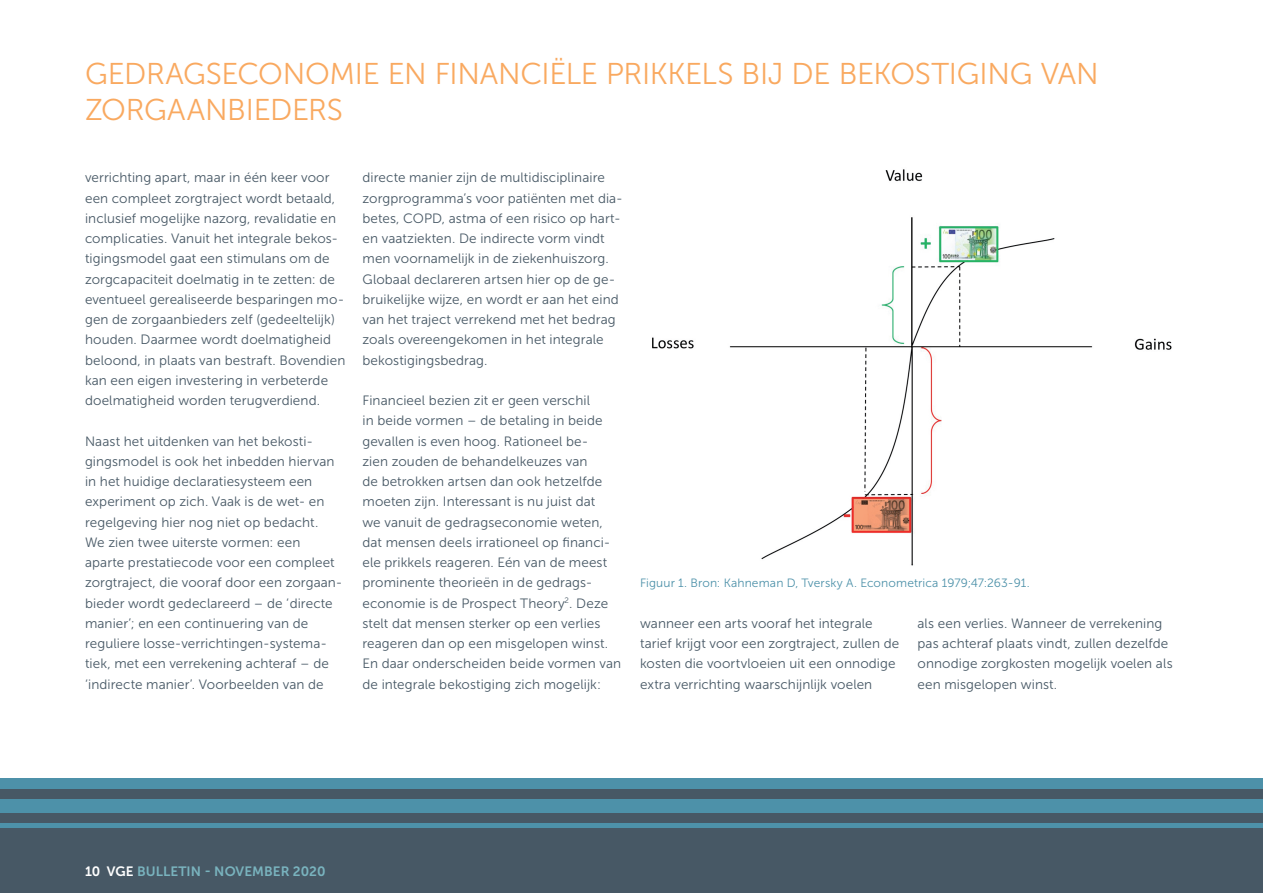
<style>
.page{position:relative;width:1263px;height:893px;background:#fff}
.page>*{position:absolute;margin:0;border:0;box-sizing:border-box;transform-origin:0 0}
.t1{font:30px/36px "Museo Sans 300";letter-spacing:-.01em;color:#f9a960}
.t2{font:13.5px/20.2px "Museo Sans 300";letter-spacing:.01em;color:#475865}
.t3{font:13.5px "Museo Sans 700";letter-spacing:.005em;color:#79b3be}
.t4{font:12px "Museo Sans 300";color:#4d91a9}
.s1{color:#fff}
</style>
<div class="page">
<div style="left:0;top:778px;width:1263px;height:115px;background:#475865"></div>
<div style="left:0;top:778px;width:1263px;height:11px;background:#4d91a9"></div>
<div style="left:0;top:799px;width:1263px;height:14px;background:#4d91a9"></div>
<hr style="left:0;top:823px;width:1263px;height:4px;background:#4d91a9">
<img style="left:652px;top:169px;width:520px;height:397px">
<h1 class="t1" style="left:85px;top:56px;width:1015px">Gedragseconomie en financiële prikkels bij de bekostiging van zorgaanbieders</h1>
<p class="t2" style="left:85px;top:168px;width:262px">verrichting apart, maar in één keer voor een compleet zorgtraject wordt betaald, inclusief mogelijke nazorg, revalidatie en complicaties. Vanuit het integrale bekos&shy;tigingsmodel gaat een stimulans om de zorgcapaciteit doelmatig in te zetten: de eventueel gerealiseerde besparingen mo&shy;gen de zorgaanbieders zelf (gedeeltelijk) houden. Daarmee wordt doelmatigheid beloond, in plaats van bestraft. Bovendien kan een eigen investering in verbeterde doelmatigheid worden terugverdiend.</p>
<p class="t2" style="left:85px;top:431px;width:259px">Naast het uitdenken van het bekosti&shy;gingsmodel is ook het inbedden hiervan in het huidige declaratiesysteem een experiment op zich. Vaak is de wet- en regelgeving hier nog niet op bedacht.<br>We zien twee uiterste vormen: een aparte prestatiecode voor een compleet zorgtraject, die vooraf door een zorgaan&shy;bieder wordt gedeclareerd – de ‘directe manier’; en een continuering van de reguliere losse-verrichtingen-systema&shy;tiek, met een verrekening achteraf – de ‘indirecte manier’. Voorbeelden van de</p>
<p class="t2" style="left:362px;top:168px;width:262px">directe manier zijn de multidisciplinaire zorgprogramma’s voor patiënten met dia&shy;betes, COPD</p>
<p class="t2" style="left:362px;top:208px;width:260px;text-indent:79px">, astma of een risico op hart&shy;en vaatziekten. De indirecte vorm vindt men voornamelijk in de ziekenhuiszorg.<br>Globaal declareren artsen hier op de ge&shy;bruikelijke wijze, en wordt er aan het eind van het traject verrekend met het bedrag zoals overeengekomen in het integrale bekostigingsbedrag.</p>
<p class="t2" style="left:362px;top:390px;width:260px">Financieel bezien zit er geen verschil<br>in beide vormen – de betaling in beide gevallen is even hoog. Rationeel be-<br>zien zouden de behandelkeuzes van<br>de betrokken artsen dan ook hetzelfde moeten zijn. I nteressant is nu juist dat<br>we vanuit de gedragseconomie weten, dat mensen deels irrationeel op financi&shy;ële prikkels reageren. Eén van de meest prominente theorieën in de gedrags&shy;economie is de Prospect Theory<sup>2</sup>. Deze stelt dat mensen sterker op een verlies reageren dan op een misgelopen winst.<br>En daar onderscheiden beide vormen van de integrale bekostiging zich mogelijk:</p>
<p class="t4" style="left:640px;top:577px;width:391px">Figuur 1. B ron: Kahneman D, Tversky A. Econometrica 1979;47:263-91.</p>
<p class="t2" style="left:640px;top:613px;width:261px">wanneer een arts vooraf het integrale tarief krijgt voor een zorgtraject, zullen de kosten die voortvloeien uit een onnodige extra verrichting waarschijnlijk voelen</p>
<p class="t2" style="left:917px;top:613px;width:257px">als een verlies. Wanneer de verrekening pas achteraf plaats vindt, zullen dezelfde onnodige zorgkosten mogelijk voelen als een misgelopen winst.</p>
<p class="t3" style="left:85px;top:864px;width:242px"><span class="s1">10 VGE</span> BULLETIN - NOVEMBER 2020</p>
</div>
